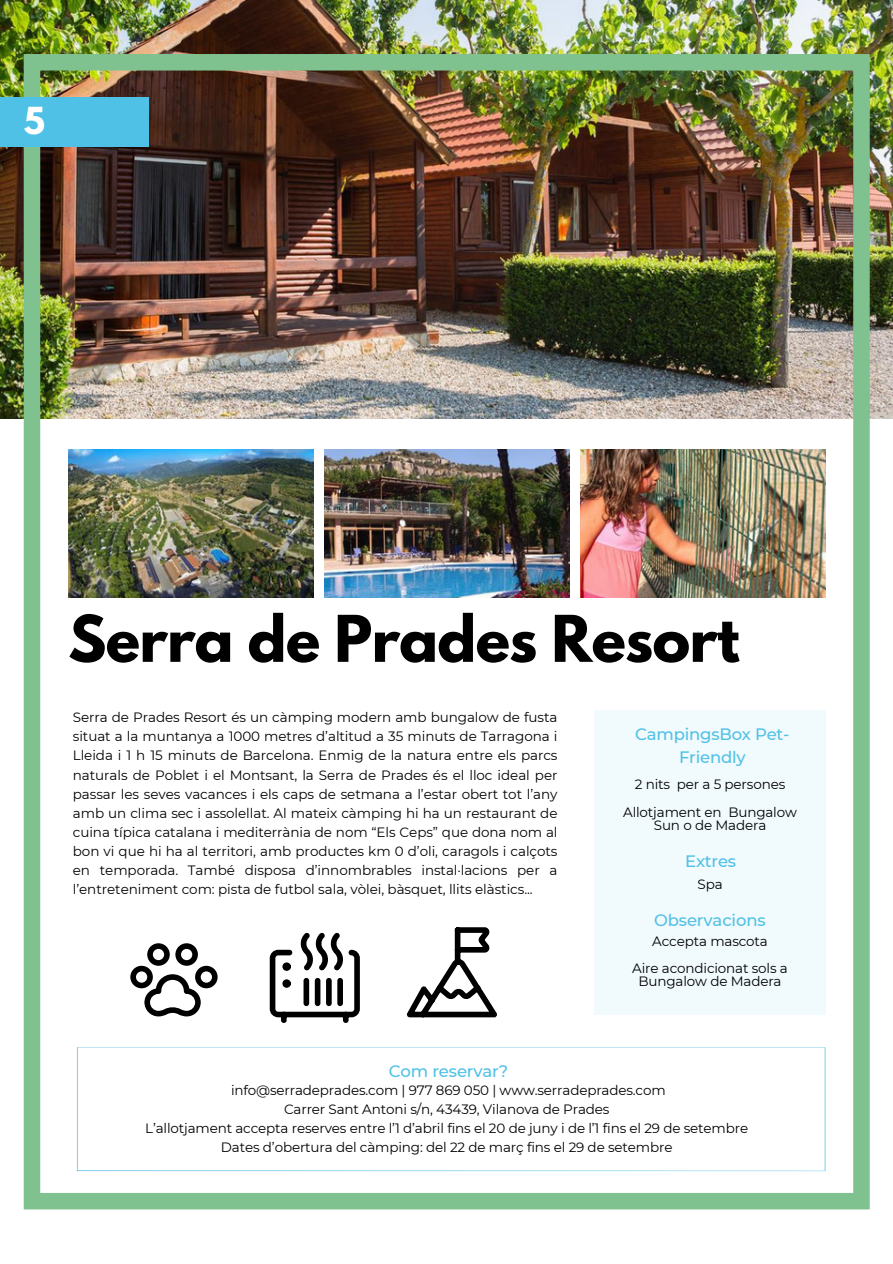
<style>
.page{position:relative;width:893px;height:1264px;background:#fff}
.page>*{position:absolute;margin:0;border:0;box-sizing:border-box;transform-origin:0 0}
.t1{font:700 57px "League Spartan";letter-spacing:-.015em;color:#000}
.t2{font:700 33px "League Spartan";color:#fff}
.t3{font:500 16.5px/22.5px "Montserrat";letter-spacing:-.015em;color:#50c1e6;text-align:center}
.t4{font:13.5px/19.2px "Montserrat";letter-spacing:-.01em;color:#000;text-align:center}
</style>
<div class="page">
<img style="left:0;top:0;width:892px;height:419px">
<img style="left:24px;top:54px;width:845px;height:1155px">
<div style="left:0;top:98px;width:149px;height:48px;background:#50c1e6"></div>
<svg style="left:77px;top:1047px;width:748px;height:124px"></svg>
<svg style="left:130px;top:932px;width:214px;height:84px"></svg>
<div style="left:594px;top:710px;width:231px;height:304px;background:#f1fafd"></div>
<img style="left:68px;top:449px;width:245px;height:149px">
<img style="left:324px;top:449px;width:245px;height:149px">
<img style="left:580px;top:449px;width:245px;height:149px">
<h2 class="t2" style="left:24px;top:104px;width:23px">5</h2>
<h1 class="t1" style="left:68px;top:610px;width:673px">Serra de Prades Resort</h1>
<p class="t4" style="left:73px;top:707px;width:486px;text-align:justify">Serra de Prades Resort és un càmping modern amb bungalow de fusta situat a la muntanya a 1000 metres d’altitud a 35 minuts de Tarragona i Lleida i 1 h 15 minuts de Barcelona. Enmig de la natura entre els parcs naturals de Poblet i el Montsant, la Serra de Prades és el lloc ideal per passar les seves vacances i els caps de setmana a l’estar obert tot l’any amb un clima sec i assolellat. Al mateix càmping hi ha un restaurant de cuina típica catalana i mediterrània de nom “Els Ceps” que dona nom al bon vi que hi ha al territori, amb productes km 0 d’oli, caragols i calçots en temporada. També disposa d’innombrables instal·lacions per a l’entreteniment com: pista de futbol sala, vòlei, bàsquet, llits elàstics...</p>
<p class="t3" style="left:389px;top:1059px;width:121px">Com reservar?</p>
<p class="t3" style="left:635px;top:722px;width:156px">CampingsBox Pet-<br>Friendly</p>
<p class="t4" style="left:623px;top:769px;width:175px;line-height:28.2px">2 nits per a 5 persones<br>Allotjament en Bungalow</p>
<p class="t4" style="left:653px;top:815px;width:114px">Sun o de Madera</p>
<p class="t3" style="left:685px;top:850px;width:53px">Extres</p>
<p class="t4" style="left:697px;top:874px;width:27px">Spa</p>
<p class="t3" style="left:654px;top:909px;width:113px">Observacions</p>
<p class="t4" style="left:632px;top:927px;width:157px;line-height:27px">Accepta mascota<br>Aire acondicionat sols a</p>
<p class="t4" style="left:638px;top:971px;width:144px">Bungalow de Madera</p>
<p class="t4" style="left:145px;top:1080px;width:604px">info@serradeprades.com | 977 869 050 | www.serradeprades.com<br>Carrer Sant Antoni s/n, 43439, Vilanova de Prades<br>L’allotjament accepta reserves entre l’1 d’abril fins el 20 de juny i de l’1 fins el 29 de setembre Dates d’obertura del càmping: del 22 de març fins el 29 de setembre</p>
</div>
